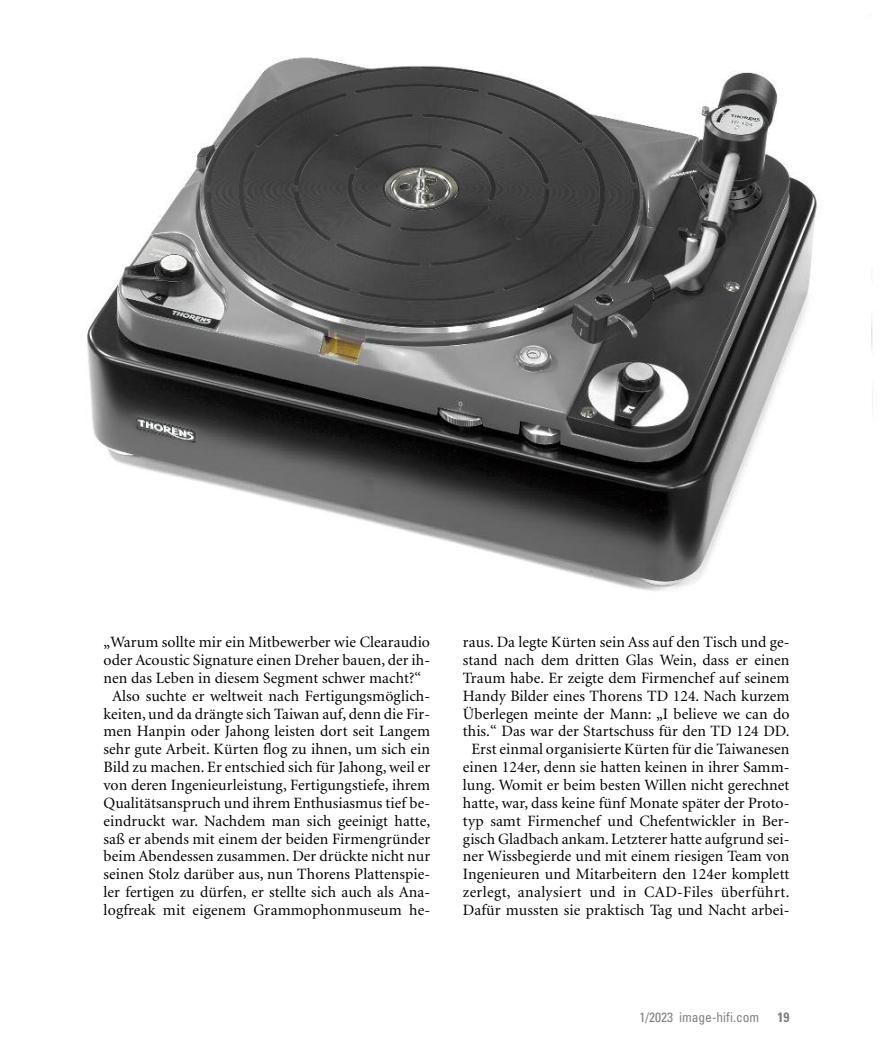
<style>
.page{position:relative;width:893px;height:1063px;background:#fff}
.page>*{position:absolute;margin:0;border:0;box-sizing:border-box;transform-origin:0 0}
.t1{font:15.75px/17.9px "Minion";letter-spacing:.005em;color:#000;text-align:center}
.t2{font:condensed 13.5px "Univers";color:#808080}
.t3{font:700 condensed 13.5px "Univers";color:#808080}
</style>
<div class="page">
<img style="left:87px;top:57px;width:786px;height:534px">
<p class="t1" style="left:104px;top:634px;width:328px">„Warum sollte mir ein Mitbewerber wie Clearaudio oder Acoustic Signature einen Dreher bauen, der ih&shy;nen das Leben in diesem Segment schwer macht?“ Also suchte er weltweit nach Fertigungsmöglich&shy;keiten, und da drängte sich Taiwan auf, denn die Fir&shy;men Hanpin oder Jahong leisten dort seit Langem sehr gute Arbeit. Kürten flog zu ihnen, um sich ein Bild zu machen. Er entschied sich für Jahong, weil er von deren Ingenieurleistung, Fertigungstiefe, ihrem Qualitätsanspruch und ihrem Enthusiasmus tief be&shy;eindruckt war. Nachdem man sich geeinigt hatte, saß er abends mit einem der beiden Firmengründer beim Abendessen zusammen. Der drückte nicht nur seinen Stolz darüber aus, nun Thorens Plattenspie&shy;ler fertigen zu dürfen, er stellte sich auch als Ana&shy;logfreak mit eigenem Grammophonmuseum he-</p>
<p class="t1" style="left:463px;top:634px;width:328px">raus. Da legte Kürten sein Ass auf den Tisch und ge&shy;stand nach dem dritten Glas Wein, dass er einen Traum habe. Er zeigte dem Firmenchef auf seinem Handy Bilder eines Thorens TD 124. Nach kurzem Überlegen meinte der Mann: „I believe we can do this.“ Das war der Startschuss für den TD 124 DD.<br>Erst einmal organisierte Kürten für die Taiwanesen einen 124er, denn sie hatten keinen in ihrer Samm&shy;lung. Womit er beim besten Willen nicht gerechnet hatte, war, dass keine fünf Monate später der Proto&shy;typ samt Firmenchef und Chefentwickler in Ber&shy;gisch Gladbach ankam. Letzterer hatte aufgrund sei&shy;ner Wissbegierde und mit einem riesigen Team von Ingenieuren und Mitarbeitern den 124er komplett zerlegt, analysiert und in CAD-Files überführt.<br>Dafür mussten sie praktisch Tag und Nacht arbei-</p>
<p class="t2" style="left:639px;top:1012px;width:121px">1/2023 image-hifi.com</p>
<p class="t3" style="left:777px;top:1012px;width:13px">19</p>
</div>
